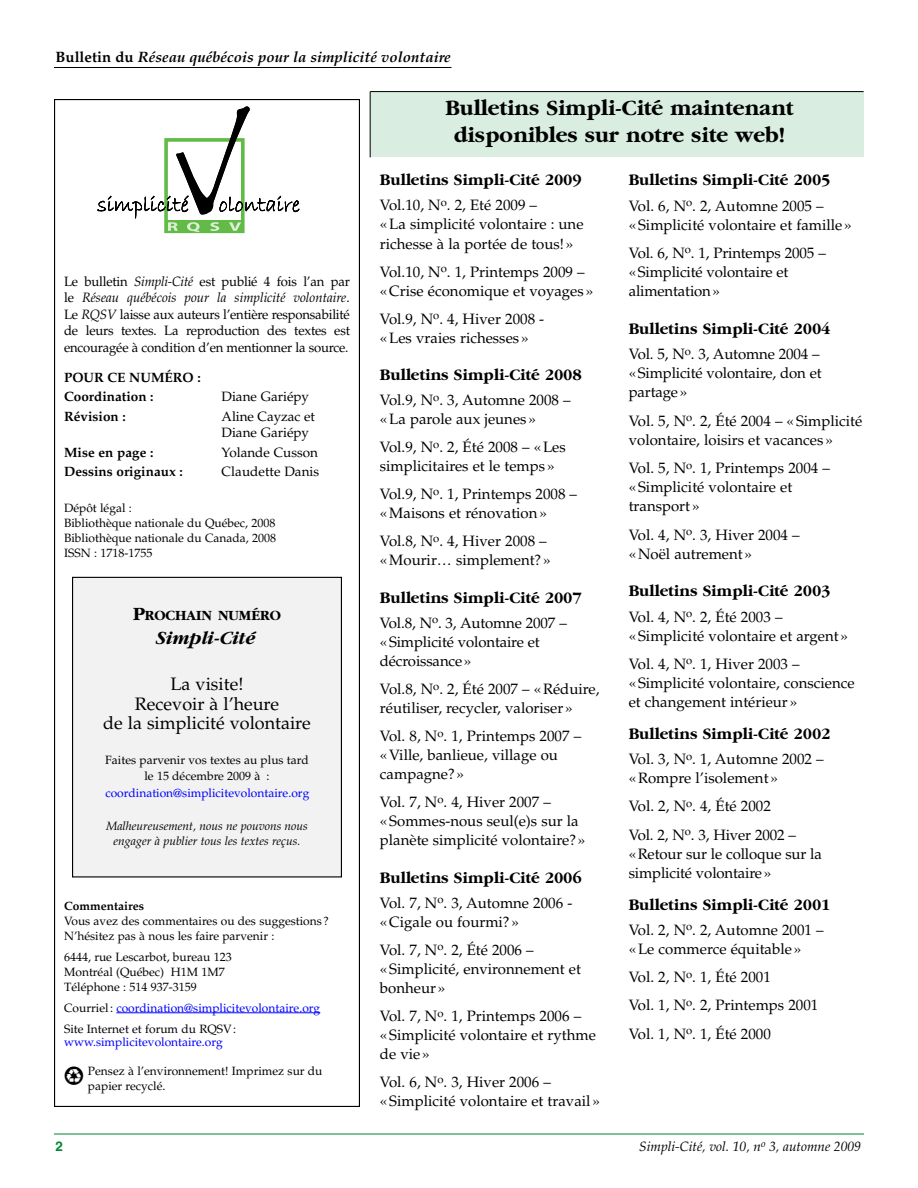
<style>
.page{position:relative;width:918px;height:1188px;background:#fff}
.page>*{position:absolute;margin:0;border:0;box-sizing:border-box;transform-origin:0 0}
.t1{font:700 22.5px/27px "Garamond";color:#000;text-align:center}
.t2{font:italic 700 19.5px "Garamond";color:#000}
.t3{font:19.5px "Signs";color:#000}
.t4{font:18px/19.5px "Palatino";color:#000;text-align:center}
.t5{font:700 16.5px "Garamond";color:#000}
.t6{font:15px/19px "Palatino";color:#000}
.t7{font:italic 700 15px "Palatino";color:#000}
.t8{font:700 14.7px "Garamond";color:#000}
.t9{font:13.5px/16.5px "Palatino";letter-spacing:-.005em;color:#000;text-align:justify}
.t10{font:700 13.5px/19.5px "Palatino";color:#000}
.t11{font:italic 13.5px "Palatino";color:#000}
.t12{font:700 13.5px "Helvetica";color:#018737}
.t13{font:12px/15px "Palatino";color:#000}
.t14{font:12px/21px "Palatino";color:#00f}
.t15{font:italic 12px/15px "Palatino";color:#000;text-align:center}
.t16{font:700 12px "Palatino";color:#000}
.s1{font-style:normal}
.s2{font-style:italic}
.s3{font-size:19.5px}
.s4{color:#000}
</style>
<div class="page">
<hr style="left:54px;top:67px;width:398px;height:1px;background:#000">
<hr style="left:54px;top:1134px;width:810px;height:1px;background:#018737">
<svg style="left:116px;top:1012px;width:24px;height:1px"></svg>
<hr style="left:140px;top:1012px;width:154px;height:1px;background:#00f">
<svg style="left:294px;top:1012px;width:26px;height:1px"></svg>
<svg style="left:97px;top:106px;width:203px;height:126px"></svg>
<div style="left:73px;top:577px;width:268px;height:300px;background:#f2f2f2"></div>
<div style="left:72px;top:577px;width:270px;height:300px;border:1px solid #000"></div>
<div style="left:370px;top:92px;width:494px;height:65px;background:#d9ede1"></div>
<hr style="left:370px;top:91px;width:494px;height:1px;background:#000">
<hr style="left:370px;top:92px;width:1px;height:65px;background:#000">
<p class="t7" style="left:56px;top:51px;width:397px"><span class="s1">Bulletin du</span> Réseau québécois pour la simplicité volontaire</p>
<p class="t9" style="left:64px;top:274px;width:287px">Le bulletin <span class="s2">Simpli-Cité</span> est publié 4 fois l’an par le <span class="s2">Réseau québécois pour la simplicité volontaire</span>.<br>Le <span class="s2">RQSV</span> laisse aux auteurs l’entière responsabilité de leurs textes. La reproduction des textes est encouragée à condition d’en mentionner la source.</p>
<p class="t10" style="left:64px;top:369px;width:138px">POUR CE NUMÉRO :<br>Coordination :</p>
<p class="t9" style="left:222px;top:390px;width:89px">Diane Gariépy</p>
<p class="t10" style="left:64px;top:408px;width:63px">Révision :</p>
<p class="t9" style="left:222px;top:409px;width:95px">Aline Cayzac et<br>Diane Gariépy</p>
<p class="t10" style="left:64px;top:444px;width:91px">Mise en page :</p>
<p class="t9" style="left:222px;top:445px;width:98px">Yolande Cusson</p>
<p class="t10" style="left:64px;top:463px;width:120px">Dessins originaux :</p>
<p class="t9" style="left:222px;top:465px;width:99px">Claudette Danis</p>
<p class="t13" style="left:64px;top:502px;width:214px">Dépôt légal :<br>Bibliothèque nationale du Québec, 2008<br>Bibliothèque nationale du Canada, 2008<br>ISSN : 1718-1755</p>
<p class="t8" style="left:133px;top:606px;width:149px"><span class="s3">P</span>ROCHAIN NUMÉRO</p>
<h2 class="t2" style="left:157px;top:626px;width:101px">Simpli-Cité</h2>
<p class="t4" style="left:103px;top:677px;width:209px">La visite!<br>Recevoir à l’heure<br>de la simplicité volontaire</p>
<p class="t13" style="left:105px;top:753px;width:205px;line-height:16.5px;text-align:center">Faites parvenir vos textes au plus tard le 15 décembre 2009 à :</p>
<p class="t14" style="left:105px;top:784px;width:205px">coordination@simplicitevolontaire.org</p>
<p class="t15" style="left:106px;top:820px;width:203px">Malheureusement, nous ne pouvons nous engager à publier tous les textes reçus.</p>
<p class="t16" style="left:64px;top:901px;width:81px">Commentaires</p>
<p class="t13" style="left:64px;top:914px;width:266px">Vous avez des commentaires ou des suggestions ?<br>N’hésitez pas à nous les faire parvenir :</p>
<p class="t13" style="left:64px;top:950px;width:169px">6444, rue Lescarbot, bureau 123<br>Montréal (Québec) H1M 1M7<br>Téléphone : 514 937-3159</p>
<p class="t14" style="left:64px;top:998px;width:258px"><span class="s4">Courriel:</span> coordination@simplicitevolontaire.org<br><span class="s4">Site Internet et forum du RQSV :</span></p>
<p class="t14" style="left:64px;top:1033px;width:160px">www.simplicitevolontaire.org</p>
<h2 class="t3" style="left:64px;top:1067px;width:21px">c</h2>
<p class="t13" style="left:88px;top:1064px;width:236px">Pensez à l’environnement! Imprimez sur du papier recyclé.</p>
<h1 class="t1" style="left:445px;top:94px;width:350px">Bulletins Simpli-Cité maintenant disponibles sur notre site web!</h1>
<p class="t5" style="left:380px;top:170px;width:203px">Bulletins Simpli-Cité 2009</p>
<p class="t6" style="left:380px;top:198px;width:205px">Vol.10, N<sup>o</sup>. 2, Eté 2009 –<br>« La simplicité volontaire : une richesse à la portée de tous! »</p>
<p class="t6" style="left:380px;top:264px;width:215px">Vol.10, N<sup>o</sup>. 1, Printemps 2009 – « Crise économique et voyages »</p>
<p class="t6" style="left:380px;top:311px;width:166px">Vol.9, N<sup>o</sup>. 4, Hiver 2008 - « Les vraies richesses »</p>
<p class="t5" style="left:380px;top:365px;width:203px">Bulletins Simpli-Cité 2008</p>
<p class="t6" style="left:380px;top:392px;width:192px">Vol.9, N<sup>o</sup>. 3, Automne 2008 – « La parole aux jeunes »</p>
<p class="t6" style="left:380px;top:439px;width:187px">Vol.9, N<sup>o</sup>. 2, Été 2008 – « Les simplicitaires et le temps »</p>
<p class="t6" style="left:380px;top:486px;width:199px">Vol.9, N<sup>o</sup>. 1, Printemps 2008 – « Maisons et rénovation »</p>
<p class="t6" style="left:380px;top:534px;width:172px">Vol.8, N<sup>o</sup>. 4, Hiver 2008 – « Mourir… simplement? »</p>
<p class="t5" style="left:380px;top:587px;width:203px">Bulletins Simpli-Cité 2007</p>
<p class="t6" style="left:380px;top:615px;width:188px">Vol.8, N<sup>o</sup>. 3, Automne 2007 – «Simplicité volontaire et décroissance»</p>
<p class="t6" style="left:380px;top:681px;width:221px">Vol.8, N<sup>o</sup>. 2, Été 2007 – « Réduire, réutiliser, recycler, valoriser »</p>
<p class="t6" style="left:380px;top:728px;width:203px">Vol. 8, N<sup>o</sup>. 1, Printemps 2007 – «Ville, banlieue, village ou campagne? »</p>
<p class="t6" style="left:380px;top:794px;width:207px">Vol. 7, N<sup>o</sup>. 4, Hiver 2007 –<br>« Sommes-nous seul(e)s sur la planète simplicité volontaire? »</p>
<p class="t5" style="left:380px;top:867px;width:203px">Bulletins Simpli-Cité 2006</p>
<p class="t6" style="left:380px;top:895px;width:194px">Vol. 7, N<sup>o</sup>. 3, Automne 2006 - « Cigale ou fourmi? »</p>
<p class="t6" style="left:380px;top:942px;width:203px">Vol. 7, N<sup>o</sup>. 2, Été 2006 –<br>« Simplicité, environnement et bonheur »</p>
<p class="t6" style="left:380px;top:1008px;width:218px">Vol. 7, N<sup>o</sup>. 1, Printemps 2006 –<br>« Simplicité volontaire et rythme de vie »</p>
<p class="t6" style="left:380px;top:1074px;width:222px">Vol. 6, N<sup>o</sup>. 3, Hiver 2006 –<br>« Simplicité volontaire et travail »</p>
<p class="t5" style="left:629px;top:170px;width:203px">Bulletins Simpli-Cité 2005</p>
<p class="t6" style="left:629px;top:198px;width:225px">Vol. 6, N<sup>o</sup>. 2, Automne 2005 –<br>« Simplicité volontaire et famille »</p>
<p class="t6" style="left:629px;top:245px;width:199px">Vol. 6, N<sup>o</sup>. 1, Printemps 2005 – «Simplicité volontaire et alimentation»</p>
<p class="t5" style="left:629px;top:319px;width:203px">Bulletins Simpli-Cité 2004</p>
<p class="t6" style="left:629px;top:346px;width:195px">Vol. 5, N<sup>o</sup>. 3, Automne 2004 – «Simplicité volontaire, don et partage»</p>
<p class="t6" style="left:629px;top:413px;width:235px">Vol. 5, N<sup>o</sup>. 2, Été 2004 – « Simplicité volontaire, loisirs et vacances »</p>
<p class="t6" style="left:629px;top:460px;width:203px">Vol. 5, N<sup>o</sup>. 1, Printemps 2004 – « Simplicité volontaire et transport »</p>
<p class="t6" style="left:629px;top:527px;width:172px">Vol. 4, N<sup>o</sup>. 3, Hiver 2004 – « Noël autrement »</p>
<p class="t5" style="left:629px;top:581px;width:203px">Bulletins Simpli-Cité 2003</p>
<p class="t6" style="left:629px;top:609px;width:221px">Vol. 4, N<sup>o</sup>. 2, Été 2003 –<br>« Simplicité volontaire et argent »</p>
<p class="t6" style="left:629px;top:656px;width:227px">Vol. 4, N<sup>o</sup>. 1, Hiver 2003 – «Simplicité volontaire, conscience et changement intérieur »</p>
<p class="t5" style="left:629px;top:724px;width:203px">Bulletins Simpli-Cité 2002</p>
<p class="t6" style="left:629px;top:751px;width:196px">Vol. 3, N<sup>o</sup>. 1, Automne 2002 – «Rompre l’isolement »</p>
<p class="t6" style="left:629px;top:794px;width:169px;line-height:28.2px">Vol. 2, N<sup>o</sup>. 4, Été 2002<br>Vol. 2, N<sup>o</sup>. 3, Hiver 2002 –</p>
<p class="t6" style="left:629px;top:846px;width:195px">«Retour sur le colloque sur la simplicité volontaire»</p>
<p class="t5" style="left:629px;top:894px;width:203px">Bulletins Simpli-Cité 2001</p>
<p class="t6" style="left:629px;top:922px;width:196px">Vol. 2, N<sup>o</sup>. 2, Automne 2001 – « Le commerce équitable »</p>
<p class="t6" style="left:629px;top:965px;width:191px;line-height:28.2px">Vol. 2, N<sup>o</sup>. 1, Été 2001<br>Vol. 1, N<sup>o</sup>. 2, Printemps 2001<br>Vol. 1, N<sup>o</sup>. 1, Été 2000</p>
<p class="t12" style="left:56px;top:1141px;width:9px">2</p>
<p class="t11" style="left:639px;top:1142px;width:223px">Simpli-Cité, vol. 10, n<sup>o</sup> 3, automne 2009</p>
</div>
